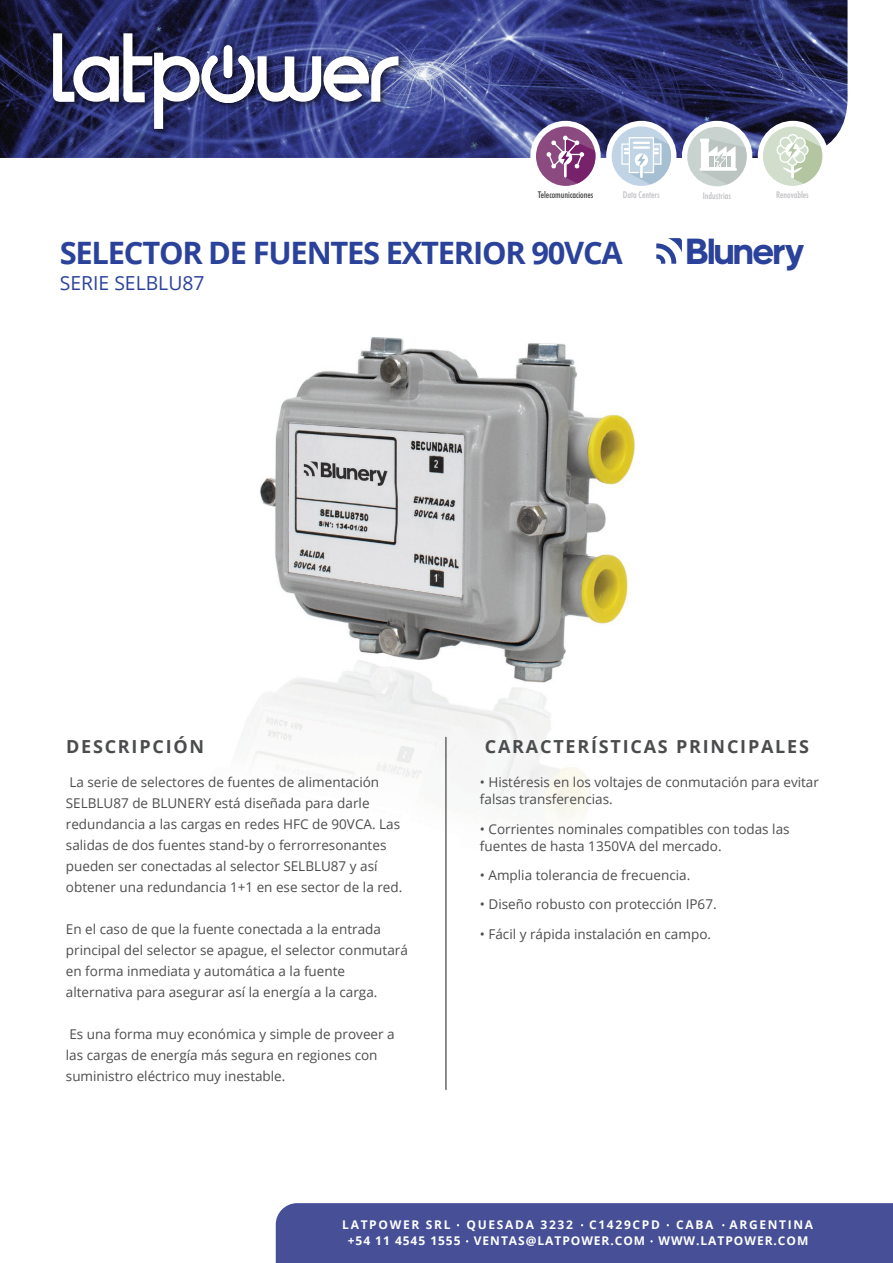
<style>
.page{position:relative;width:893px;height:1263px;background:#fff}
.page>*{position:absolute;margin:0;border:0;box-sizing:border-box;transform-origin:0 0}
.t1{font:700 37.05px "adineue PROKZ";letter-spacing:-.02em;color:#2b429b}
.t2{font:700 30.9px "Open Sans";letter-spacing:-.04em;color:#2b429b}
.t3{font:19.35px "Open Sans";color:#2b429b}
.t4{font:700 18px "Open Sans";letter-spacing:.1em;color:#4b4c4d}
.t5{font:13.5px/21px "Open Sans";color:#4d4d4f}
.t6{font:700 12px/16.2px "Open Sans";letter-spacing:.08em;color:#fff}
.t7{font:700 12px "Open Sans";letter-spacing:.14em;color:#fff}
.t8{font:500 condensed 9.3px "Futura BT";color:#bcbdc0}
.t9{font:500 condensed 9.3px "Futura BT";color:#3e3e3f}
</style>
<div class="page">
<img style="left:239px;top:337px;width:396px;height:484px">
<hr style="left:445px;top:737px;width:2px;height:352px;background:#4d4d4f">
<img style="left:0;top:0;width:847px;height:158px">
<img style="left:47px;top:28px;width:361px;height:111px">
<svg style="left:52px;top:33px;width:346px;height:96px"></svg>
<svg style="left:656px;top:238px;width:26px;height:26px"></svg>
<div style="left:530px;top:121px;width:71px;height:70px;background:#fff;border-radius:50%"></div>
<div style="left:606px;top:121px;width:70px;height:70px;background:#fff;border-radius:50%"></div>
<div style="left:682px;top:121px;width:70px;height:70px;background:#fff;border-radius:50%"></div>
<div style="left:758px;top:121px;width:70px;height:70px;background:#fff;border-radius:50%"></div>
<div style="left:536px;top:126px;width:59px;height:60px;background:#8b4a80;border-radius:50%"></div>
<svg style="left:546px;top:136px;width:49px;height:48px"></svg>
<div style="left:612px;top:126px;width:59px;height:60px;background:#c1d4e6;border-radius:50%"></div>
<svg style="left:621px;top:137px;width:50px;height:47px"></svg>
<div style="left:763px;top:126px;width:59px;height:60px;background:#d1decb;border-radius:50%"></div>
<svg style="left:776px;top:134px;width:46px;height:50px"></svg>
<div style="left:687px;top:127px;width:60px;height:59px;background:#c8d2ce;border-radius:50%"></div>
<svg style="left:700px;top:139px;width:47px;height:45px"></svg>
<div style="left:276px;top:1203px;width:617px;height:60px;background:#475097"></div>
<p class="t9" style="left:538px;top:189px;width:57px">Telecomunicaciones</p>
<p class="t8" style="left:623px;top:189px;width:38px">Data Centers</p>
<p class="t8" style="left:703px;top:190px;width:30px">Industrias</p>
<p class="t8" style="left:776px;top:189px;width:34px">Renovables</p>
<h2 class="t2" style="left:60px;top:231px;width:564px">SELECTOR DE FUENTES EXTERIOR 90VCA</h2>
<h3 class="t3" style="left:60px;top:269px;width:146px">SERIE SELBLU87</h3>
<h1 class="t1" style="left:686px;top:229px;width:120px">Blunery</h1>
<h3 class="t4" style="left:66px;top:734px;width:140px">DESCRIPCIÓN</h3>
<h3 class="t4" style="left:485px;top:734px;width:326px">CARACTERÍSTICAS PRINCIPALES</h3>
<p class="t5" style="left:480px;top:773px;width:341px;line-height:17.2px">• Histéresis en los voltajes de conmutación para evitar falsas transferencias.</p>
<p class="t5" style="left:480px;top:820px;width:311px;line-height:17.2px">• Corrientes nominales compatibles con todas las fuentes de hasta 1350VA del mercado.</p>
<p class="t5" style="left:480px;top:864px;width:212px">• Amplia tolerancia de frecuencia.</p>
<p class="t5" style="left:480px;top:893px;width:238px">• Diseño robusto con protección IP67.</p>
<p class="t5" style="left:480px;top:923px;width:233px">• Fácil y rápida instalación en campo.</p>
<p class="t5" style="left:66px;top:771px;width:338px">La serie de selectores de fuentes de alimentación SELBLU87 de BLUNERY está diseñada para darle redundancia a las cargas en redes HFC de 90VCA. Las salidas de dos fuentes stand-by o ferrorresonantes pueden ser conectadas al selector SELBLU87 y así obtener una redundancia 1+1 en ese sector de la red.</p>
<p class="t5" style="left:66px;top:918px;width:343px">En el caso de que la fuente conectada a la entrada principal del selector se apague, el selector conmutará en forma inmediata y automática a la fuente alternativa para asegurar así la energía a la carga.</p>
<p class="t5" style="left:66px;top:1023px;width:330px">Es una forma muy económica y simple de proveer a las cargas de energía más segura en regiones con suministro eléctrico muy inestable.</p>
<p class="t7" style="left:342px;top:1216px;width:110px">LATPOWER SRL</p>
<p class="t7" style="left:467px;top:1216px;width:108px">QUESADA 3232</p>
<p class="t7" style="left:589px;top:1216px;width:72px">C1429CPD</p>
<p class="t7" style="left:676px;top:1216px;width:39px">CABA</p>
<p class="t6" style="left:348px;top:1216px;width:467px;text-indent:382px">ARGENTINA +54 11 4545 1555 VENTAS@LATPOWER.COM WWW.LATPOWER.COM</p>
</div>
